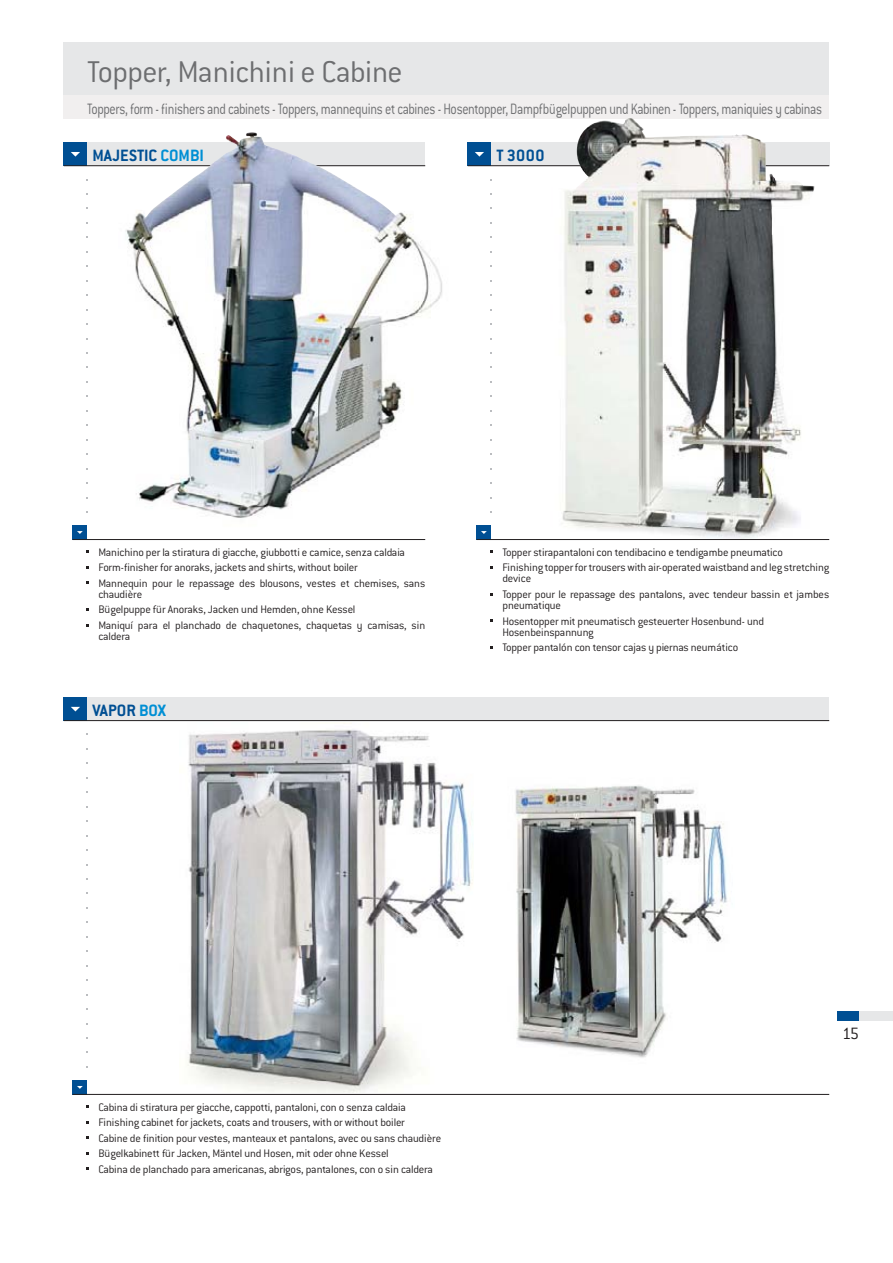
<style>
.page{position:relative;width:893px;height:1263px;background:#fff}
.page>*{position:absolute;margin:0;border:0;box-sizing:border-box;transform-origin:0 0}
.t1{font:300 33px "Conduit ITC";letter-spacing:-.015em;color:#6d6e70}
.t2{font:700 18px "Conduit ITC";color:#004f93}
.t3{font:300 18px "Conduit ITC";color:#231f20}
.t4{font:300 16.5px "Conduit ITC";letter-spacing:-.025em;color:#6d6e70;scale:.83 1}
.t5{font:300 12px/15.5px "Conduit ITC";letter-spacing:-.015em;color:#231f20}
.s1{color:#008fd4}
</style>
<div class="page">
<div style="left:64px;top:697px;width:765px;height:24px;background:#e6e7e8"></div>
<div style="left:64px;top:697px;width:23px;height:24px;background:#004f93"></div>
<svg style="left:71px;top:707px;width:9px;height:4px"></svg>
<hr style="left:64px;top:720px;width:765px;height:1px;background:#231f20">
<div style="left:73px;top:1080px;width:14px;height:15px;background:#004f93"></div>
<svg style="left:77px;top:1086px;width:6px;height:3px"></svg>
<hr style="left:73px;top:1094px;width:756px;height:1px;background:#231f20">
<div style="left:838px;top:1011px;width:55px;height:10px;background:#e6e7e8"></div>
<div style="left:838px;top:1011px;width:21px;height:10px;background:#004f93"></div>
<img style="left:515px;top:785px;width:212px;height:273px">
<img style="left:187px;top:729px;width:286px;height:364px">
<div style="left:64px;top:43px;width:765px;height:76px;background:#e6e7e8"></div>
<div style="left:64px;top:96px;width:765px;height:23px;background:#f1efef"></div>
<div style="left:64px;top:143px;width:361px;height:23px;background:#e6e7e8"></div>
<div style="left:64px;top:143px;width:23px;height:23px;background:#004f93"></div>
<svg style="left:71px;top:152px;width:9px;height:5px"></svg>
<hr style="left:64px;top:165px;width:361px;height:1px;background:#231f20">
<div style="left:73px;top:525px;width:14px;height:15px;background:#004f93"></div>
<svg style="left:77px;top:531px;width:6px;height:3px"></svg>
<hr style="left:73px;top:539px;width:352px;height:1px;background:#231f20">
<div style="left:468px;top:143px;width:361px;height:23px;background:#e6e7e8"></div>
<div style="left:468px;top:143px;width:23px;height:23px;background:#004f93"></div>
<svg style="left:475px;top:152px;width:9px;height:5px"></svg>
<hr style="left:468px;top:165px;width:361px;height:1px;background:#231f20">
<div style="left:477px;top:525px;width:14px;height:15px;background:#004f93"></div>
<svg style="left:481px;top:531px;width:6px;height:3px"></svg>
<hr style="left:477px;top:539px;width:352px;height:1px;background:#231f20">
<img style="left:540px;top:118px;width:284px;height:421px">
<img style="left:102px;top:132px;width:340px;height:386px">
<h1 class="t1" style="left:87px;top:60px;width:317px">Topper, Manichini e Cabine</h1>
<h3 class="t4" style="left:87px;top:103px;width:887px">Toppers, form - finishers and cabinets - Toppers, mannequins et cabines - Hosentopper, Dampfbügelpuppen und Kabinen - Toppers, maniquies y cabinas</h3>
<h2 class="t2" style="left:92px;top:149px;width:113px">MAJESTIC <span class="s1">COMBI</span></h2>
<h2 class="t2" style="left:496px;top:149px;width:50px">T 3000</h2>
<p class="t5" style="left:98px;top:545px;width:328px">Manichino per la stiratura di giacche, giubbotti e camice, senza caldaia<br>Form-finisher for anoraks, jackets and shirts, without boiler<br>Mannequin pour le repassage des blousons, vestes et chemises, sans</p>
<p class="t5" style="left:98px;top:588px;width:328px">chaudière<br>Bügelpuppe für Anoraks, Jacken und Hemden, ohne Kessel<br>Maniquí para el planchado de chaquetones, chaquetas y camisas, sin</p>
<p class="t5" style="left:98px;top:630px;width:33px">caldera</p>
<h2 class="t2" style="left:92px;top:704px;width:75px">VAPOR <span class="s1">BOX</span></h2>
<p class="t5" style="left:502px;top:545px;width:328px">Topper stirapantaloni con tendibacino e tendigambe pneumatico<br>Finishing topper for trousers with air-operated waistband and leg stretching</p>
<p class="t5" style="left:502px;top:572px;width:328px">device<br>Topper pour le repassage des pantalons, avec tendeur bassin et jambes</p>
<p class="t5" style="left:502px;top:599px;width:263px">pneumatique<br>Hosentopper mit pneumatisch gesteuerter Hosenbund- und</p>
<p class="t5" style="left:502px;top:626px;width:237px">Hosenbeinspannung<br>Topper pantalón con tensor cajas y piernas neumático</p>
<p class="t5" style="left:98px;top:1100px;width:344px">Cabina di stiratura per giacche, cappotti, pantaloni, con o senza caldaia Finishing cabinet for jackets, coats and trousers, with or without boiler<br>Cabine de finition pour vestes, manteaux et pantalons, avec ou sans chaudière Bügelkabinett für Jacken, Mäntel und Hosen, mit oder ohne Kessel<br>Cabina de planchado para americanas, abrigos, pantalones, con o sin caldera</p>
<h2 class="t3" style="left:842px;top:1027px;width:18px">15</h2>
</div>
